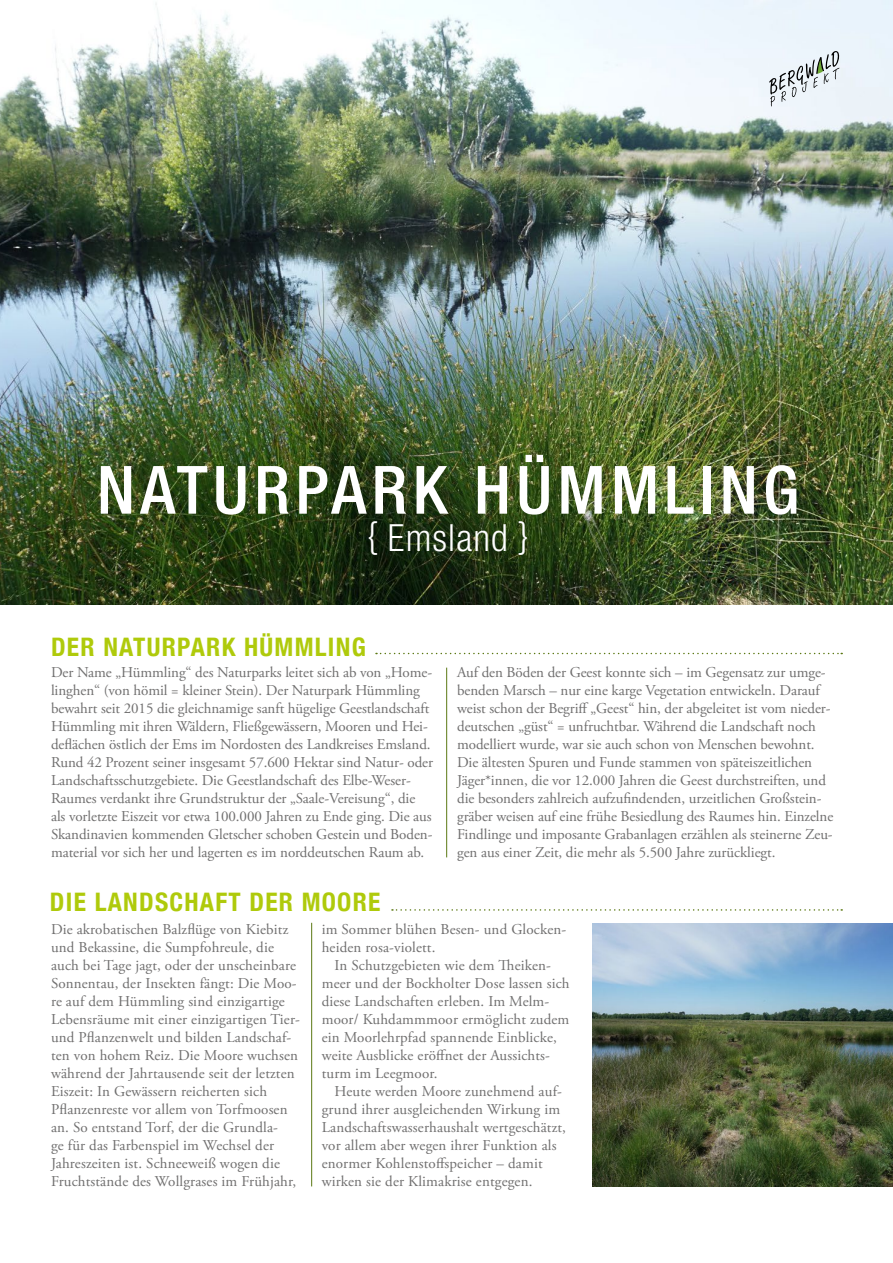
<style>
.page{position:relative;width:893px;height:1263px;background:#fff}
.page>*{position:absolute;margin:0;border:0;box-sizing:border-box;transform-origin:0 0}
.t1{font:500 condensed 66.75px "Helvetica Neue";letter-spacing:.08em;color:#fff}
.t2{font:300 condensed 37.5px "Helvetica Neue";letter-spacing:.03em;color:#fff}
.t3{font:700 condensed 25.5px "Helvetica Neue";letter-spacing:.05em;color:#afca0b}
.t4{font:15px/18px "Adobe Garamond Pro";letter-spacing:-.005em;color:#706f6f}
</style>
<div class="page">
<img style="left:0;top:0;width:893px;height:605px">
<svg style="left:769px;top:51px;width:70px;height:55px;background:#d0d7db"></svg>
<hr style="left:446px;top:668px;width:1px;height:189px;background:#5b7813">
<svg style="left:376px;top:653px;width:466px;height:1px"></svg>
<hr style="left:311px;top:923px;width:1px;height:263px;background:#5b7813">
<svg style="left:392px;top:909px;width:450px;height:2px"></svg>
<img style="left:592px;top:924px;width:301px;height:262px">
<h1 class="t1" style="left:97px;top:450px;width:704px">NATURPARK HÜMMLING</h1>
<h2 class="t2" style="left:368px;top:516px;width:162px">{ Emsland }</h2>
<h3 class="t3" style="left:51px;top:626px;width:316px">DER NATURPARK HÜMMLING</h3>
<p class="t4" style="left:51px;top:664px;width:384px">Der Name „Hümmling“ des Naturparks leitet sich ab von „Home&shy;linghen“ (von hömil = kleiner Stein). Der Naturpark Hümmling bewahrt seit 2015 die gleichnamige sanft hügelige Geestlandschaft Hümmling mit ihren Wäldern, Fließgewässern, Mooren und Hei&shy;deflächen östlich der Ems im Nordosten des Landkreises Emsland.<br>Rund 42 Prozent seiner insgesamt 57.600 Hektar sind Natur- oder Landschaftsschutzgebiete. Die Geestlandschaft des Elbe-Weser-Raumes verdankt ihre Grundstruktur der „Saale-Vereisung“, die als vorletzte Eiszeit vor etwa 100.000 Jahren zu Ende ging. Die aus Skandinavien kommenden Gletscher schoben Gestein und Boden&shy;material vor sich her und lagerten es im norddeutschen Raum ab.</p>
<p class="t4" style="left:457px;top:664px;width:378px">Auf den Böden der Geest konnte sich – im Gegensatz zur umge&shy;benden Marsch – nur eine karge Vegetation entwickeln. Darauf weist schon der Begriff „Geest“ hin, der abgeleitet ist vom nieder&shy;deutschen „güst“ = unfruchtbar. Während die Landschaft noch modelliert wurde, war sie auch schon von Menschen bewohnt.<br>Die ältesten Spuren und Funde stammen von späteiszeitlichen Jäger*innen, die vor 12.000 Jahren die Geest durchstreiften, und die besonders zahlreich aufzufindenden, urzeitlichen Großstein&shy;gräber weisen auf eine frühe Besiedlung des Raumes hin. Einzelne Findlinge und imposante Grabanlagen erzählen als steinerne Zeu&shy;gen aus einer Zeit, die mehr als 5.500 Jahre zurückliegt.</p>
<h3 class="t3" style="left:50px;top:881px;width:332px">DIE LANDSCHAFT DER MOORE</h3>
<p class="t4" style="left:51px;top:921px;width:250px">Die akrobatischen Balzflüge von Kiebitz und Bekassine, die Sumpfohreule, die auch bei Tage jagt, oder der unscheinbare Sonnentau, der Insekten fängt: Die Moo&shy;re auf dem Hümmling sind einzigartige Lebensräume mit einer einzigartigen Tier&shy;und Pflanzenwelt und bilden Landschaf&shy;ten von hohem Reiz. Die Moore wuchsen während der Jahrtausende seit der letzten Eiszeit: In Gewässern reicherten sich Pflanzenreste vor allem von Torfmoosen an. So entstand Torf, der die Grundla-<br>ge für das Farbenspiel im Wechsel der Jahreszeiten ist. Schneeweiß wogen die Fruchtstände des Wollgrases im Frühjahr,</p>
<p class="t4" style="left:322px;top:921px;width:246px">im Sommer blühen Besen- und Glocken&shy;heiden rosa-violett.</p>
<p class="t4" style="left:322px;top:957px;width:249px;text-indent:13px">In Schutzgebieten wie dem Theiken&shy;meer und der Bockholter Dose lassen sich diese Landschaften erleben. Im Melm&shy;moor/ Kuhdammmoor ermöglicht zudem ein Moorlehrpfad spannende Einblicke, weite Ausblicke eröffnet der Aussichts&shy;turm im Leegmoor.</p>
<p class="t4" style="left:322px;top:1083px;width:246px;text-indent:13px">Heute werden Moore zunehmend auf&shy;grund ihrer ausgleichenden Wirkung im Landschaftswasserhaushalt wertgeschätzt, vor allem aber wegen ihrer Funktion als enormer Kohlenstoffspeicher – damit wirken sie der Klimakrise entgegen.</p>
</div>
